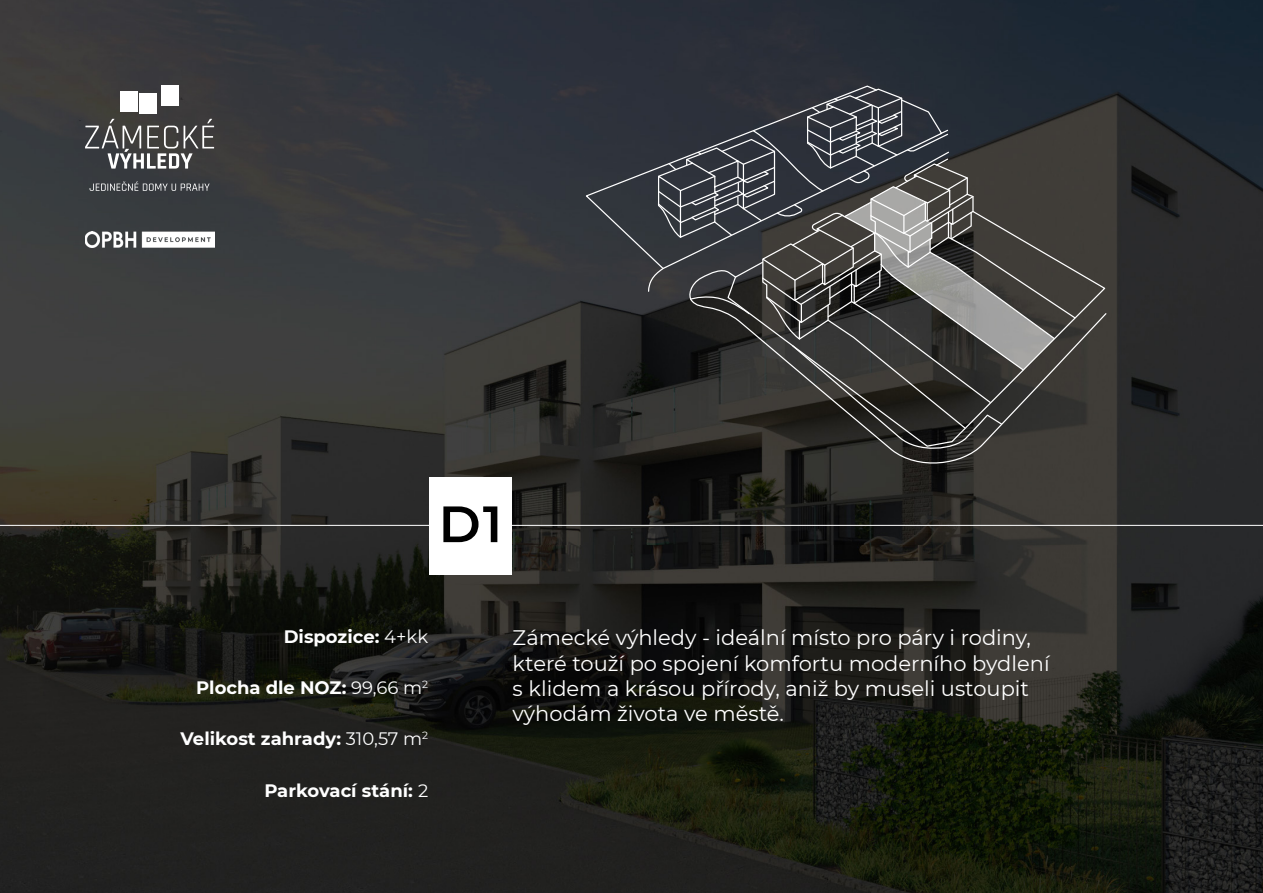
<style>
.page{position:relative;width:1263px;height:893px;background:#fff}
.page>*{position:absolute;margin:0;border:0;box-sizing:border-box;transform-origin:0 0}
.t1{font:600 51px "Montserrat";color:#000}
.t2{font:21px/25.2px "Montserrat";color:#fff}
.t3{font:700 18px "Montserrat";color:#fff}
.s1{font-weight:400}
</style>
<div class="page">
<img style="left:0;top:0;width:1263px;height:893px">
<hr style="left:0;top:525px;width:1263px;height:1px;background:#fff">
<div style="left:429px;top:477px;width:83px;height:97px;background:#fff"></div>
<img style="left:85px;top:232px;width:129px;height:15px">
<svg style="left:85px;top:119px;width:129px;height:50px;background:#636363"></svg>
<svg style="left:90px;top:181px;width:120px;height:10px"></svg>
<div style="left:120px;top:91px;width:18px;height:21px;background:#fff"></div>
<div style="left:139px;top:93px;width:18px;height:21px;background:#fff"></div>
<div style="left:161px;top:85px;width:18px;height:21px;background:#fff"></div>
<div style="left:584px;top:85px;width:359px;height:185px;background:#30333c"></div>
<svg style="left:687px;top:266px;width:420px;height:206px;background:#363531"></svg>
<svg style="left:647px;top:88px;width:429px;height:365px;background:#424243"></svg>
<h1 class="t1" style="left:439px;top:488px;width:65px">D1</h1>
<p class="t3" style="left:284px;top:623px;width:146px">Dispozice: <span class="s1">4+kk</span></p>
<p class="t3" style="left:196px;top:674px;width:234px">Plocha dle NOZ: <span class="s1">99,66 m</span><sup>2</sup></p>
<p class="t3" style="left:181px;top:726px;width:249px">Velikost zahrady: <span class="s1">310,57 m</span><sup>2</sup></p>
<p class="t3" style="left:264px;top:777px;width:165px">Parkovací stání: <span class="s1">2</span></p>
<p class="t2" style="left:513px;top:625px;width:538px">Zámecké výhledy - ideální místo pro páry i rodiny, které touží po spojení komfortu moderního bydlení s klidem a krásou přírody, aniž by museli ustoupit výhodám života ve městě.</p>
</div>
